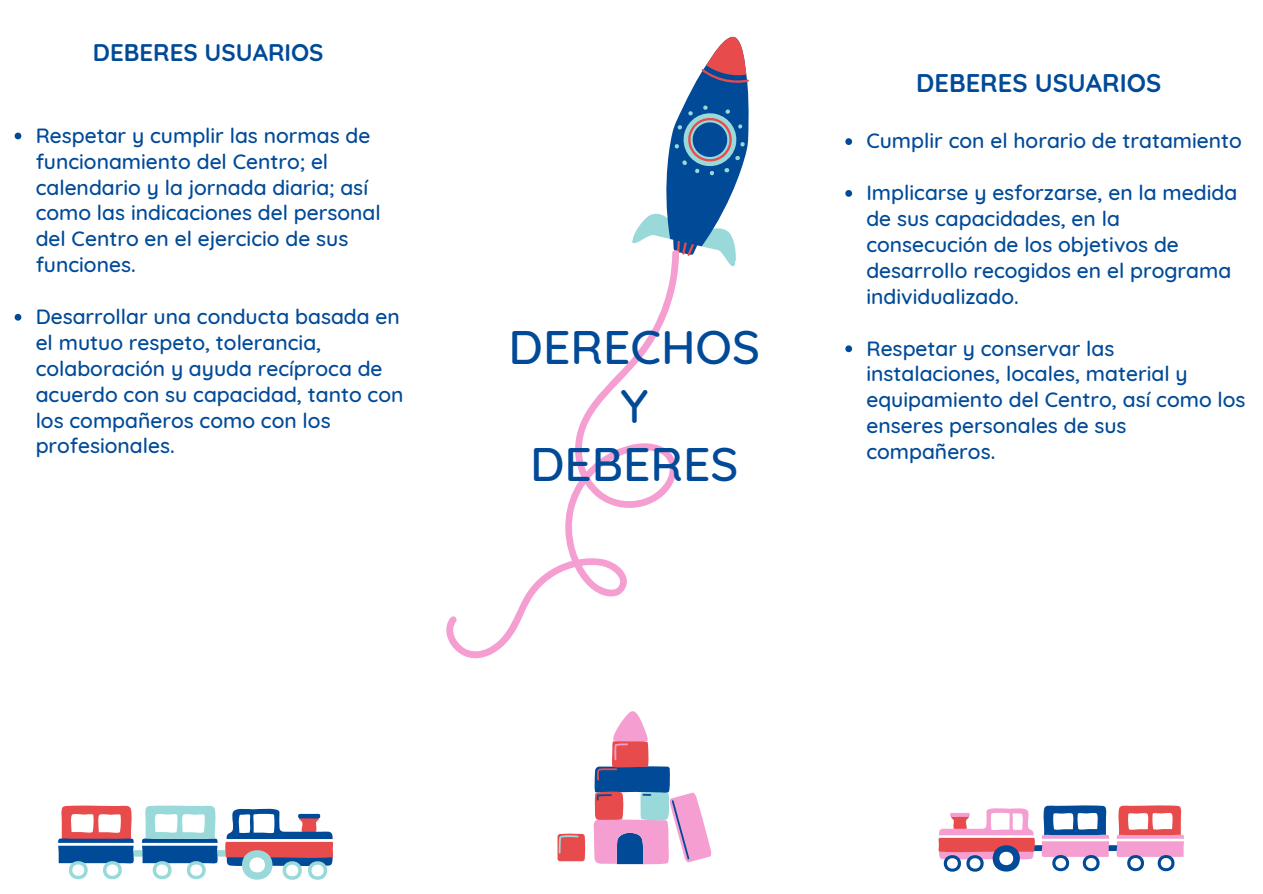
<style>
.page{position:relative;width:1263px;height:894px;background:#fff}
.page>*{position:absolute;margin:0;border:0;box-sizing:border-box;transform-origin:0 0}
.t1{font:500 48px/58.5px "Quicksand";color:#004a98;text-align:center}
.t2{font:700 25.5px "Quicksand";color:#004a98}
.t3{font:700 24px "Quicksand";color:#004a98}
.t4{font:500 21px/25.8px "Quicksand";color:#004a98}
</style>
<div class="page">
<svg style="left:632px;top:36px;width:117px;height:205px"></svg>
<svg style="left:446px;top:241px;width:290px;height:418px"></svg>
<svg style="left:15px;top:132px;width:6px;height:7px"></svg>
<svg style="left:15px;top:314px;width:6px;height:6px"></svg>
<svg style="left:845px;top:138px;width:7px;height:7px"></svg>
<svg style="left:845px;top:190px;width:7px;height:7px"></svg>
<svg style="left:845px;top:345px;width:7px;height:7px"></svg>
<svg style="left:557px;top:711px;width:154px;height:153px"></svg>
<svg style="left:58px;top:805px;width:275px;height:74px"></svg>
<hr style="left:225px;top:838px;width:109px;height:3px;background:#fff">
<hr style="left:57px;top:842px;width:78px;height:3px;background:#fff">
<hr style="left:141px;top:842px;width:78px;height:3px;background:#fff">
<svg style="left:938px;top:805px;width:246px;height:66px"></svg>
<hr style="left:937px;top:835px;width:98px;height:2px;background:#fff">
<hr style="left:1115px;top:838px;width:70px;height:3px;background:#fff">
<hr style="left:1040px;top:838px;width:70px;height:3px;background:#fff">
<p class="t3" style="left:93px;top:36px;width:232px">DEBERES USUARIOS</p>
<p class="t4" style="left:36px;top:122px;width:346px">Respetar y cumplir las normas de funcionamiento del Centro; el calendario y la jornada diaria; así como las indicaciones del personal del Centro en el ejercicio de sus funciones.</p>
<h2 class="t4" style="left:36px;top:303px;width:369px">Desarrollar una conducta basada en el mutuo respeto, tolerancia, colaboración y ayuda recíproca de acuerdo con su capacidad, tanto con los compañeros como con los profesionales.</h2>
<h2 class="t1" style="left:509px;top:317px;width:253px">DERECHOS<br>Y<br>DEBERES</h2>
<p class="t2" style="left:916px;top:66px;width:247px">DEBERES USUARIOS</p>
<p class="t4" style="left:866px;top:127px;width:377px">Cumplir con el horario de tratamiento</p>
<p class="t4" style="left:866px;top:179px;width:372px">Implicarse y esforzarse, en la medida de sus capacidades, en la consecución de los objetivos de desarrollo recogidos en el programa individualizado.</p>
<p class="t4" style="left:866px;top:334px;width:381px">Respetar y conservar las instalaciones, locales, material y equipamiento del Centro, así como los enseres personales de sus compañeros.</p>
</div>
